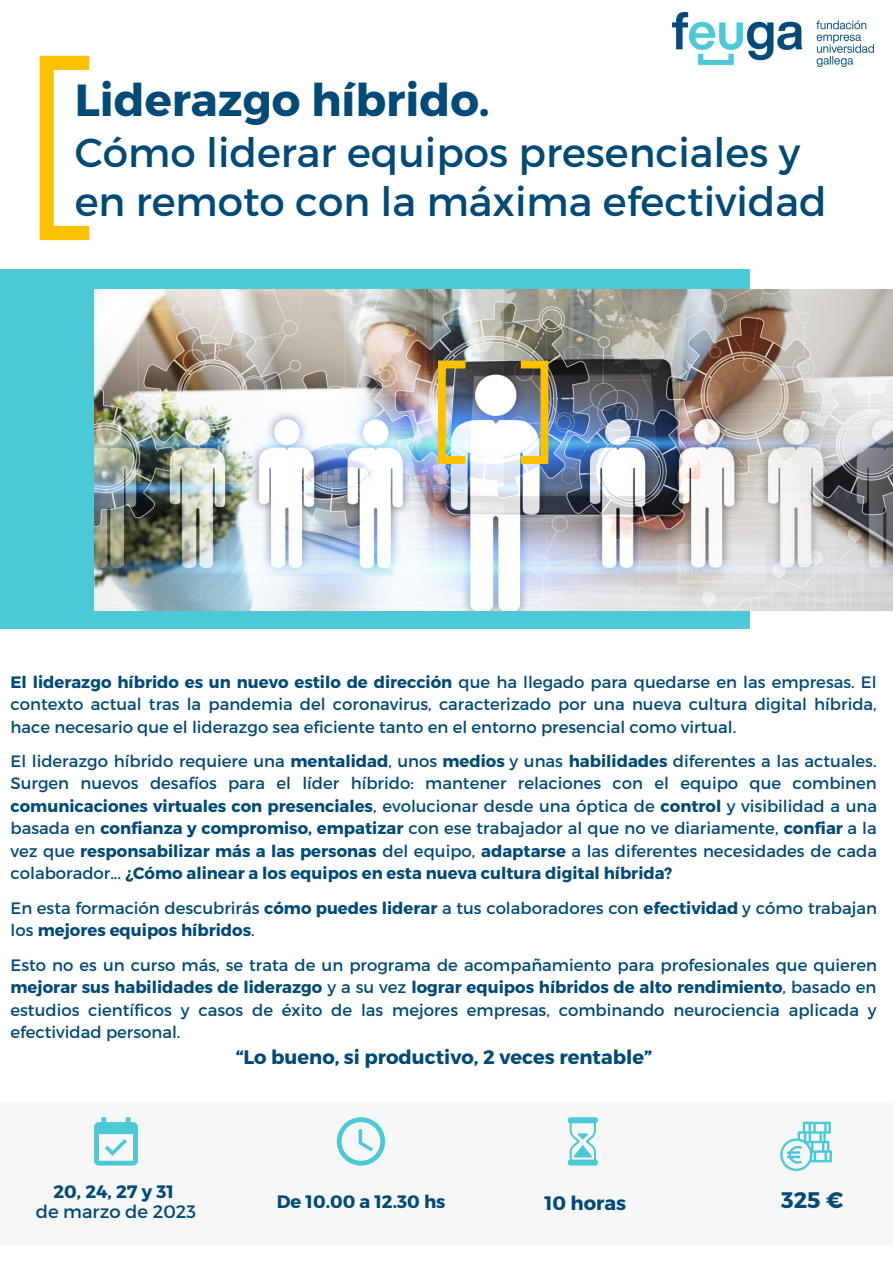
<style>
.page{position:relative;width:893px;height:1264px;background:#fff}
.page>*{position:absolute;margin:0;border:0;box-sizing:border-box;transform-origin:0 0}
.t1{font:700 45px "Montserrat";color:#004a78}
.t2{font:40.5px/49.5px "Montserrat";color:#004a78}
.t3{font:700 22.5px "Montserrat";color:#004a78}
.t4{font:700 19.5px "Montserrat";color:#004a78}
.t5{font:700 18px "Montserrat";color:#004a78}
.t6{font:18px "Montserrat";color:#004a78}
.t7{font:16.5px/22.5px "Montserrat";color:#004a78;text-align:justify}
.s1{font-weight:700}
</style>
<div class="page">
<img style="left:672px;top:13px;width:201px;height:54px">
<svg style="left:40px;top:56px;width:50px;height:184px"></svg>
<div style="left:0;top:269px;width:749px;height:360px;background:#4cc9d6"></div>
<img style="left:94px;top:290px;width:798px;height:320px">
<div style="left:0;top:1101px;width:892px;height:143px;background:#f8f7f7"></div>
<svg style="left:94px;top:1117px;width:44px;height:48px"></svg>
<svg style="left:337px;top:1117px;width:48px;height:48px"></svg>
<svg style="left:780px;top:1121px;width:51px;height:50px"></svg>
<svg style="left:567px;top:1117px;width:31px;height:48px"></svg>
<svg style="left:438px;top:360px;width:31px;height:104px;background:#b0ab77"></svg>
<svg style="left:517px;top:360px;width:31px;height:104px;background:#b5a974"></svg>
<h1 class="t1" style="left:75px;top:71px;width:416px">Liderazgo híbrido.</h1>
<h2 class="t2" style="left:75px;top:125px;width:753px">Cómo liderar equipos presenciales y en remoto con la máxima efectividad</h2>
<p class="t7" style="left:11px;top:669px;width:867px"><span class="s1">El liderazgo híbrido es un nuevo estilo de dirección</span> que ha llegado para quedarse en las empresas. El contexto actual tras la pandemia del coronavirus, caracterizado por una nueva cultura digital híbrida, hace necesario que el liderazgo sea eficiente tanto en el entorno presencial como virtual.</p>
<p class="t7" style="left:11px;top:749px;width:868px">El liderazgo híbrido requiere una <span class="s1">mentalidad</span>, unos <span class="s1">medios</span> y unas <span class="s1">habilidades</span> diferentes a las actuales.<br>Surgen nuevos desafíos para el líder híbrido: mantener relaciones con el equipo que combinen <span class="s1">comunicaciones virtuales con presenciales</span>, evolucionar desde una óptica de <span class="s1">control</span> y visibilidad a una basada en <span class="s1">confianza y compromiso, empatizar</span> con ese trabajador al que no ve diariamente, <span class="s1">confiar</span> a la vez que <span class="s1">responsabilizar más a las personas</span> del equipo, <span class="s1">adaptarse</span> a las diferentes necesidades de cada colaborador... <span class="s1">¿Cómo alinear a los equipos en esta nueva cultura digital híbrida?</span></p>
<p class="t7" style="left:11px;top:896px;width:868px">En esta formación descubrirás <span class="s1">cómo puedes liderar</span> a tus colaboradores con <span class="s1">efectividad</span> y cómo trabajan los <span class="s1">mejores equipos híbridos</span>.</p>
<p class="t7" style="left:11px;top:953px;width:867px">Esto no es un curso más, se trata de un programa de acompañamiento para profesionales que quieren <span class="s1">mejorar sus habilidades de liderazgo</span> y a su vez <span class="s1">lograr equipos híbridos de alto rendimiento</span>, basado en estudios científicos y casos de éxito de las mejores empresas, combinando neurociencia aplicada y efectividad personal.</p>
<p class="t4" style="left:236px;top:1044px;width:418px">“Lo bueno, si productivo, 2 veces rentable”</p>
<p class="t5" style="left:53px;top:1179px;width:122px">20, 24, 27 y 31</p>
<p class="t6" style="left:36px;top:1199px;width:162px">de marzo de 2023</p>
<p class="t5" style="left:277px;top:1189px;width:170px">De 10.00 a 12.30 hs</p>
<p class="t4" style="left:544px;top:1189px;width:83px">10 horas</p>
<h3 class="t3" style="left:781px;top:1185px;width:64px">325 €</h3>
</div>
